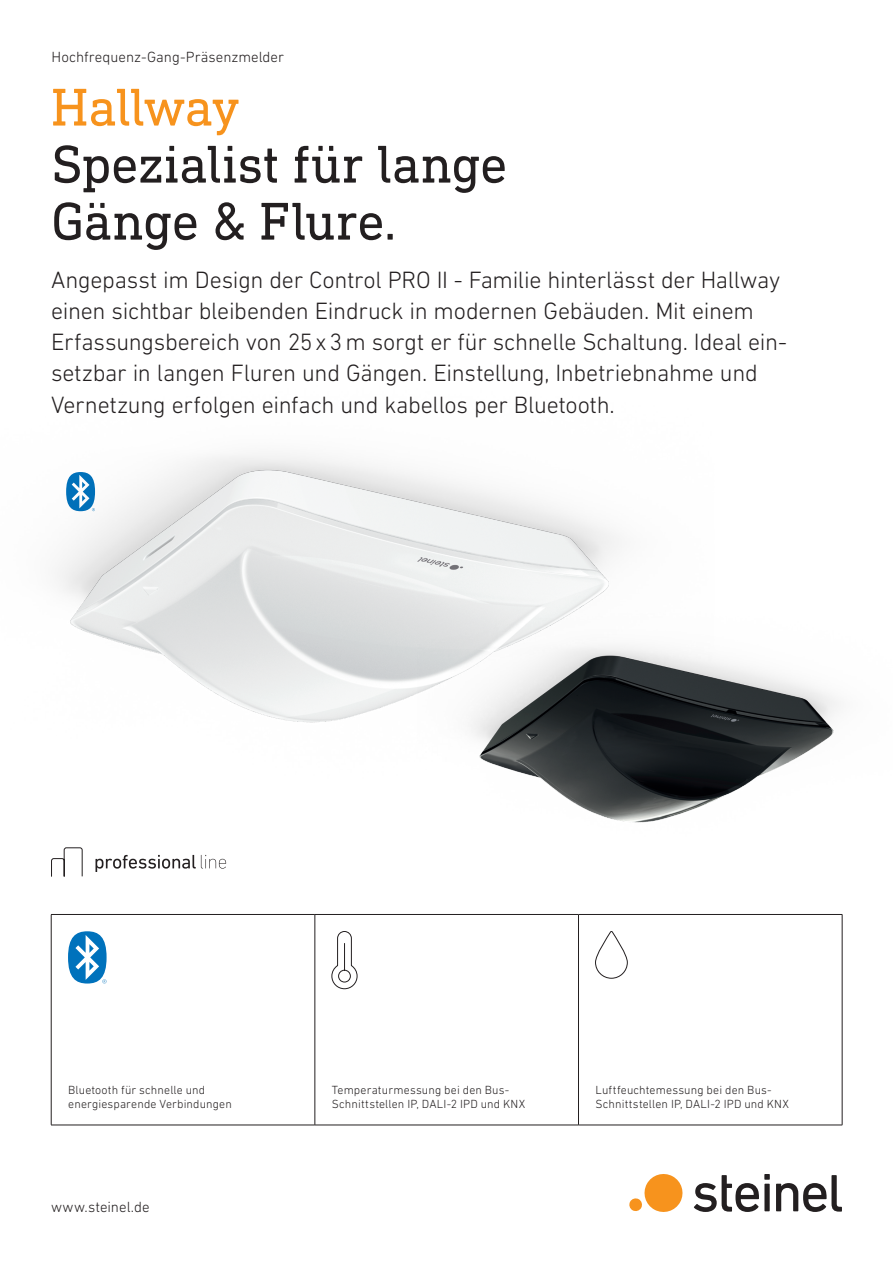
<style>
.page{position:relative;width:893px;height:1263px;background:#fff}
.page>*{position:absolute;margin:0;border:0;box-sizing:border-box;transform-origin:0 0}
.t1{font:54px/57px "DIN Next Slab Pro";letter-spacing:-.005em;color:#231f20}
.t2{font:54px "DIN Next Slab Pro";letter-spacing:-.015em;color:#f7931d}
.t3{font:300 24px/31.2px "DIN Next W1 G";letter-spacing:-.01em;color:#231f20}
.t4{font:300 15px "DIN Next W1 G";color:#231f20}
.t5{font:300 12px/14.4px "DIN Next W1 G";letter-spacing:.01em;color:#231f20}
</style>
<div class="page">
<svg style="left:694px;top:1174px;width:76px;height:38px"></svg>
<svg style="left:776px;top:1175px;width:66px;height:37px"></svg>
<svg style="left:629px;top:1174px;width:54px;height:38px"></svg>
<svg style="left:69px;top:968px;width:38px;height:15px"></svg>
<img style="left:50px;top:454px;width:437px;height:514px">
<img style="left:414px;top:492px;width:429px;height:491px">
<svg style="left:595px;top:931px;width:33px;height:47px"></svg>
<svg style="left:331px;top:931px;width:26px;height:58px"></svg>
<svg style="left:51px;top:847px;width:32px;height:31px"></svg>
<svg style="left:96px;top:855px;width:130px;height:17px"></svg>
<hr style="left:51px;top:914px;width:264px;height:1px;background:#231f20">
<hr style="left:51px;top:915px;width:1px;height:210px;background:#231f20">
<hr style="left:315px;top:914px;width:263px;height:1px;background:#231f20">
<hr style="left:315px;top:915px;width:1px;height:210px;background:#231f20">
<hr style="left:578px;top:914px;width:264px;height:1px;background:#231f20">
<hr style="left:578px;top:915px;width:1px;height:210px;background:#231f20">
<hr style="left:842px;top:915px;width:1px;height:210px;background:#231f20">
<hr style="left:51px;top:1125px;width:264px;height:1px;background:#231f20">
<hr style="left:315px;top:1125px;width:263px;height:1px;background:#231f20">
<hr style="left:578px;top:1125px;width:264px;height:1px;background:#231f20">
<p class="t4" style="left:52px;top:49px;width:234px">Hochfrequenz-Gang-Präsenzmelder</p>
<h1 class="t2" style="left:51px;top:76px;width:189px">Hallway</h1>
<h1 class="t1" style="left:51px;top:135px;width:458px">Spezialist für lange<br>Gänge &amp; Flure.</h1>
<p class="t3" style="left:51px;top:264px;width:738px">Angepasst im Design der Control PRO II - Familie hinterlässt der Hallway einen sichtbar bleibenden Eindruck in modernen Gebäuden. Mit einem Erfassungsbereich von 25x3m sorgt er für schnelle Schaltung. Ideal ein&shy;setzbar in langen Fluren und Gängen. Einstellung, Inbetriebnahme und Vernetzung erfolgen einfach und kabellos per Bluetooth.</p>
<p class="t5" style="left:68px;top:1082px;width:165px">Bluetooth für schnelle und energiesparende Verbindungen</p>
<p class="t5" style="left:332px;top:1082px;width:195px">Temperaturmessung bei den Bus-<br>Schnittstellen IP, DALI-2 IPD und KNX</p>
<p class="t5" style="left:595px;top:1082px;width:195px">Luftfeuchtemessung bei den Bus-<br>Schnittstellen IP, DALI-2 IPD und KNX</p>
<p class="t4" style="left:51px;top:1198px;width:100px">www.steinel.de</p>
</div>
